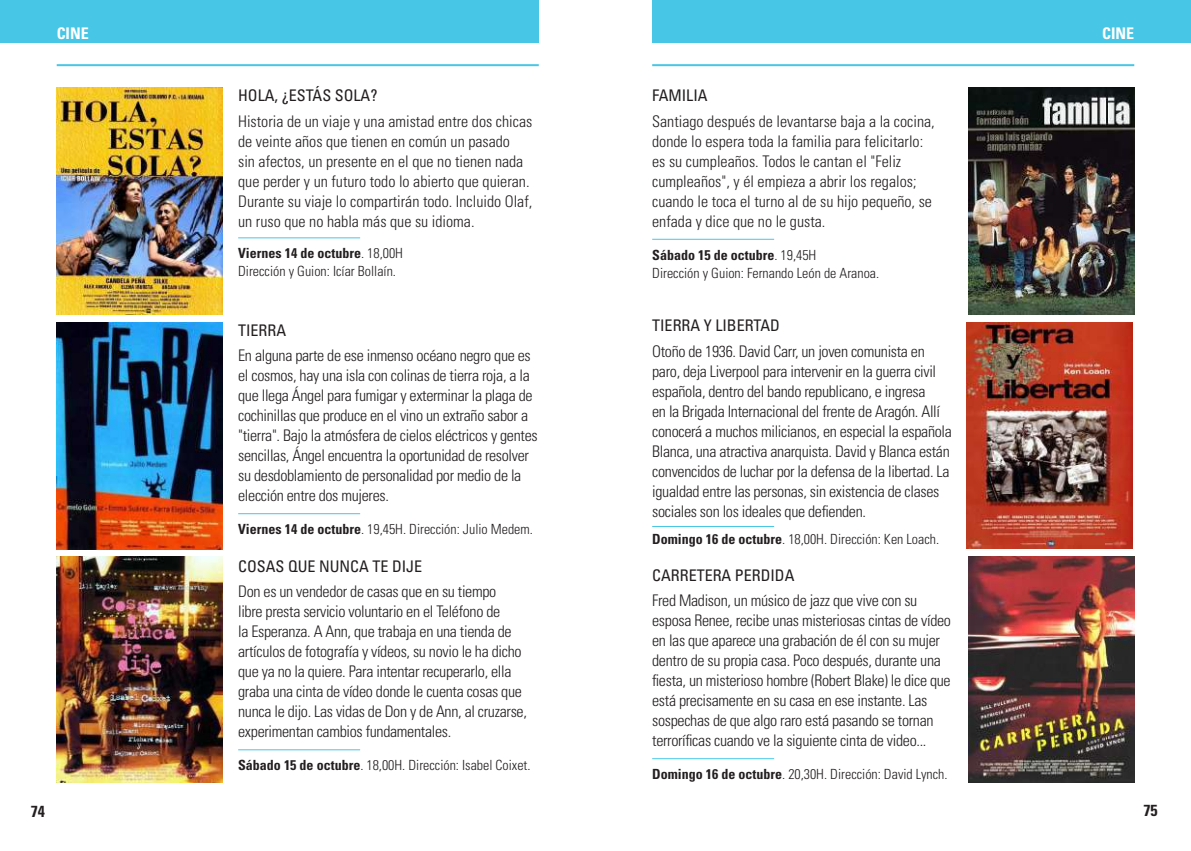
<style>
.page{position:relative;width:1191px;height:851px;background:#fff}
.page>*{position:absolute;margin:0;border:0;box-sizing:border-box;transform-origin:0 0}
.t1{font:300 condensed 16px/20px "Univers LT Std";letter-spacing:-.02em;color:#231f20}
.t2{font:300 condensed 16px/20px "Univers LT Std";color:#231f20}
.t3{font:condensed 16px "Univers LT Std";color:#231f20}
.t4{font:700 condensed 16px "Univers LT Std";color:#fff}
.t5{font:700 condensed 16px "Univers LT Std";color:#231f20}
.t6{font:300 condensed 14px/18px "Univers LT Std";color:#231f20}
.s1{font-weight:700}
</style>
<div class="page">
<img style="left:57px;top:88px;width:165px;height:226px">
<img style="left:57px;top:322px;width:165px;height:227px">
<img style="left:57px;top:556px;width:165px;height:226px">
<hr style="left:57px;top:64px;width:482px;height:2px;background:#47c6e5">
<hr style="left:238px;top:237px;width:122px;height:1px;background:#47c6e5">
<hr style="left:238px;top:513px;width:122px;height:1px;background:#47c6e5">
<hr style="left:238px;top:749px;width:122px;height:1px;background:#47c6e5">
<div style="left:0;top:0;width:539px;height:43px;background:#47c6e5"></div>
<img style="left:968px;top:88px;width:166px;height:226px">
<img style="left:968px;top:556px;width:166px;height:226px">
<img style="left:967px;top:322px;width:165px;height:226px">
<hr style="left:652px;top:526px;width:122px;height:1px;background:#47c6e5">
<hr style="left:652px;top:758px;width:122px;height:1px;background:#47c6e5">
<hr style="left:652px;top:239px;width:122px;height:1px;background:#47c6e5">
<hr style="left:652px;top:64px;width:482px;height:2px;background:#47c6e5">
<div style="left:652px;top:0;width:539px;height:43px;background:#47c6e5"></div>
<p class="t4" style="left:57px;top:23px;width:34px">CINE</p>
<p class="t3" style="left:238px;top:85px;width:141px">HOLA, ¿ESTÁS SOLA?</p>
<p class="t2" style="left:238px;top:111px;width:296px">Historia de un viaje y una amistad entre dos chicas de veinte años que tienen en común un pasado<br>sin afectos, un presente en el que no tienen nada que perder y un futuro todo lo abierto que quieran.<br>Durante su viaje lo compartirán todo. Incluido Olaf, un ruso que no habla más que su idioma.</p>
<p class="t6" style="left:238px;top:244px;width:166px"><span class="s1">Viernes 14 de octubre</span>. 18,00H<br>Dirección y Guion: Icíar Bollaín.</p>
<p class="t3" style="left:238px;top:320px;width:50px">TIERRA</p>
<p class="t1" style="left:238px;top:345px;width:301px">En alguna parte de ese inmenso océano negro que es el cosmos, hay una isla con colinas de tierra roja, a la que llega Ángel para fumigar y exterminar la plaga de cochinillas que produce en el vino un extraño sabor a "tierra". Bajo la atmósfera de cielos eléctricos y gentes sencillas, Ángel encuentra la oportunidad de resolver su desdoblamiento de personalidad por medio de la elección entre dos mujeres.</p>
<p class="t6" style="left:238px;top:520px;width:296px"><span class="s1">Viernes 14 de octubre</span>. 19,45H. Dirección: Julio Medem.</p>
<p class="t3" style="left:238px;top:555px;width:186px">COSAS QUE NUNCA TE DIJE</p>
<p class="t1" style="left:238px;top:581px;width:290px">Don es un vendedor de casas que en su tiempo<br>libre presta servicio voluntario en el Teléfono de<br>la Esperanza. A Ann, que trabaja en una tienda de artículos de fotografía y vídeos, su novio le ha dicho que ya no la quiere. Para intentar recuperarlo, ella graba una cinta de vídeo donde le cuenta cosas que nunca le dijo. Las vidas de Don y de Ann, al cruzarse, experimentan cambios fundamentales.</p>
<p class="t6" style="left:238px;top:756px;width:294px"><span class="s1">Sábado 15 de octubre</span>. 18,00H. Dirección: Isabel Coixet.</p>
<p class="t3" style="left:652px;top:85px;width:57px">FAMILIA</p>
<p class="t2" style="left:652px;top:111px;width:284px">Santiago después de levantarse baja a la cocina, donde lo espera toda la familia para felicitarlo: es su cumpleaños. Todos le cantan el "Feliz cumpleaños", y él empieza a abrir los regalos; cuando le toca el turno al de su hijo pequeño, se enfada y dice que no le gusta.</p>
<p class="t6" style="left:652px;top:245px;width:228px"><span class="s1">Sábado 15 de octubre</span>. 19,45H<br>Dirección y Guion: Fernando León de Aranoa.</p>
<p class="t3" style="left:652px;top:315px;width:129px">TIERRA Y LIBERTAD</p>
<p class="t1" style="left:652px;top:341px;width:301px">Otoño de 1936. David Carr, un joven comunista en paro, deja Liverpool para intervenir en la guerra civil española, dentro del bando republicano, e ingresa<br>en la Brigada Internacional del frente de Aragón. Allí conocerá a muchos milicianos, en especial la española Blanca, una atractiva anarquista. David y Blanca están convencidos de luchar por la defensa de la libertad. La igualdad entre las personas, sin existencia de clases sociales son los ideales que defienden.</p>
<p class="t6" style="left:652px;top:530px;width:288px"><span class="s1">Domingo 16 de octubre</span>. 18,00H. Dirección: Ken Loach.</p>
<p class="t3" style="left:652px;top:564px;width:144px">CARRETERA PERDIDA</p>
<p class="t1" style="left:652px;top:590px;width:300px">Fred Madison, un músico de jazz que vive con su esposa Renee, recibe unas misteriosas cintas de vídeo en las que aparece una grabación de él con su mujer dentro de su propia casa. Poco después, durante una fiesta, un misterioso hombre (Robert Blake) le dice que está precisamente en su casa en ese instante. Las sospechas de que algo raro está pasando se tornan terroríficas cuando ve la siguiente cinta de video...</p>
<p class="t6" style="left:652px;top:765px;width:297px"><span class="s1">Domingo 16 de octubre</span>. 20,30H. Dirección: David Lynch.</p>
<p class="t4" style="left:1102px;top:23px;width:34px">CINE</p>
<p class="t5" style="left:31px;top:801px;width:16px">74</p>
<p class="t5" style="left:1143px;top:800px;width:16px">75</p>
</div>
